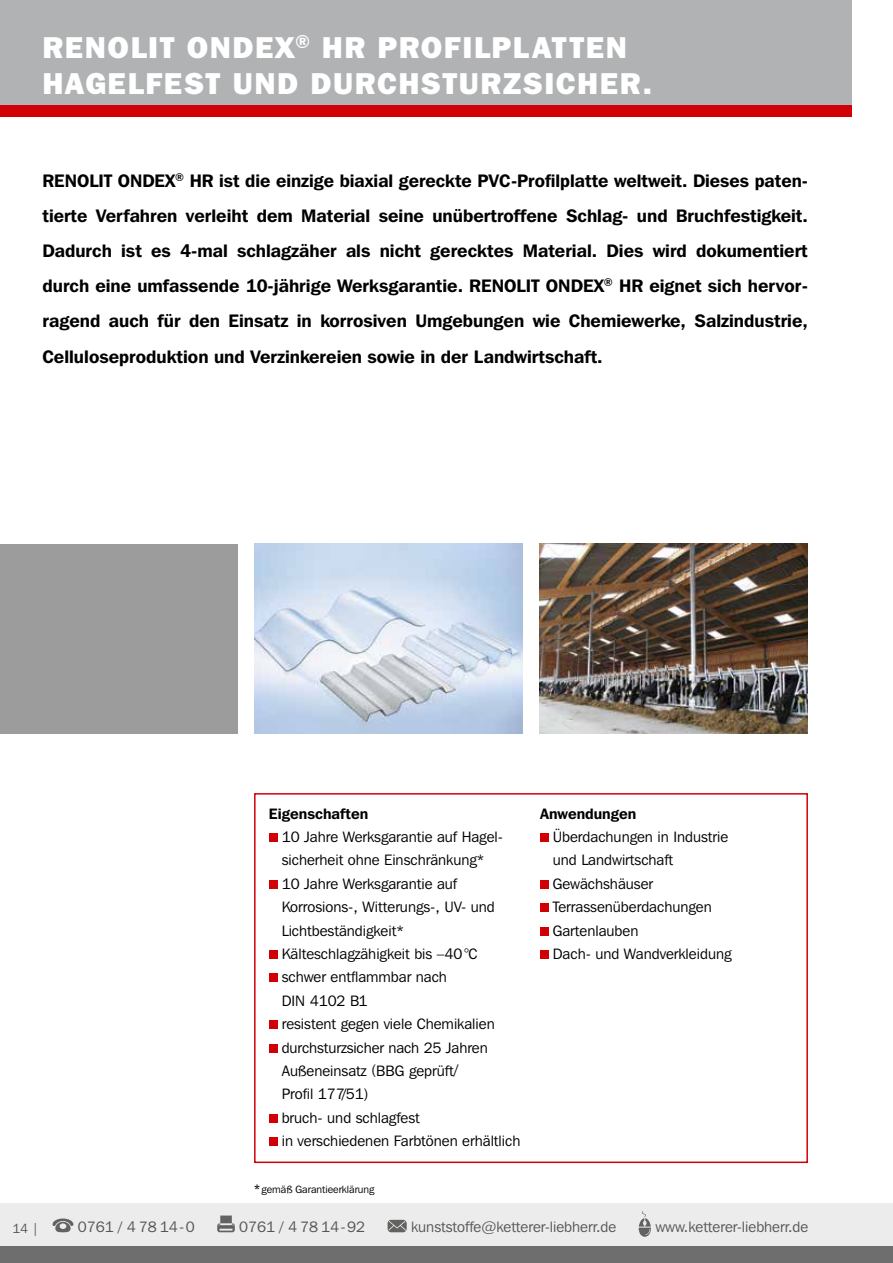
<style>
.page{position:relative;width:893px;height:1263px;background:#fff}
.page>*{position:absolute;margin:0;border:0;box-sizing:border-box;transform-origin:0 0}
.t1{font:800 30px/36px "Franklin Gothic IT Cby BT";letter-spacing:.05em;color:#fff}
.t2{font:600 18px/35.1px "Franklin Gothic IT Cby BT";color:#000;text-align:justify}
.t3{font:15px/23.4px "Franklin Gothic IT Cby BT";color:#000}
.t4{font:15px "Franklin Gothic IT Cby BT";color:#565655}
.t5{font:600 15px "Franklin Gothic IT Cby BT";color:#000}
.t6{font:13.05px "Franklin Gothic IT Cby BT";color:#565655}
.t7{font:10.5px "Franklin Gothic IT Cby BT";color:#000}
.s1{font-weight:600;font-size:12px}
</style>
<div class="page">
<div style="left:0;top:0;width:851px;height:117px;background:#b1b2b3"></div>
<div style="left:0;top:1203px;width:893px;height:60px;background:#ececec"></div>
<svg style="left:53px;top:1218px;width:20px;height:14px"></svg>
<svg style="left:217px;top:1215px;width:18px;height:17px"></svg>
<svg style="left:388px;top:1220px;width:19px;height:12px"></svg>
<svg style="left:639px;top:1211px;width:12px;height:26px"></svg>
<div style="left:0;top:105px;width:851px;height:12px;background:#d10007"></div>
<div style="left:0;top:1246px;width:893px;height:17px;background:#6e6e6e"></div>
<div style="left:0;top:544px;width:237px;height:189px;background:#9c9c9d"></div>
<img style="left:254px;top:544px;width:268px;height:189px">
<img style="left:539px;top:544px;width:269px;height:189px">
<div style="left:254px;top:793px;width:554px;height:370px;border:2px solid #d10007"></div>
<div style="left:269px;top:833px;width:9px;height:9px;background:#d10007"></div>
<div style="left:269px;top:880px;width:9px;height:9px;background:#d10007"></div>
<div style="left:269px;top:950px;width:9px;height:9px;background:#d10007"></div>
<div style="left:269px;top:973px;width:9px;height:9px;background:#d10007"></div>
<div style="left:269px;top:1020px;width:9px;height:9px;background:#d10007"></div>
<div style="left:269px;top:1044px;width:9px;height:8px;background:#d10007"></div>
<div style="left:269px;top:1114px;width:9px;height:9px;background:#d10007"></div>
<div style="left:269px;top:1137px;width:9px;height:9px;background:#d10007"></div>
<div style="left:540px;top:833px;width:9px;height:9px;background:#d10007"></div>
<div style="left:540px;top:880px;width:9px;height:9px;background:#d10007"></div>
<div style="left:540px;top:903px;width:9px;height:9px;background:#d10007"></div>
<div style="left:540px;top:927px;width:9px;height:8px;background:#d10007"></div>
<div style="left:540px;top:950px;width:9px;height:9px;background:#d10007"></div>
<h1 class="t1" style="left:43px;top:29px;width:611px">RENOLIT ONDEX<sup>®</sup> HR PROFILPLATTEN<br>HAGELFEST UND DURCHSTURZSICHER.</h1>
<p class="t2" style="left:43px;top:163px;width:767px">RENOLIT ONDEX<sup>®</sup> HR ist die einzige biaxial gereckte PVC-Profilplatte weltweit. Dieses paten&shy;tierte Verfahren verleiht dem Material seine unübertroffene Schlag- und Bruchfestigkeit.<br>Dadurch ist es 4-mal schlagzäher als nicht gerecktes Material. Dies wird dokumentiert durch eine umfassende 10-jährige Werksgarantie. RENOLIT ONDEX<sup>®</sup> HR eignet sich hervor&shy;ragend auch für den Einsatz in korrosiven Umgebungen wie Chemiewerke, Salzindustrie, Celluloseproduktion und Verzinkereien sowie in der Landwirtschaft.</p>
<p class="t5" style="left:269px;top:804px;width:101px">Eigenschaften</p>
<p class="t3" style="left:282px;top:825px;width:240px">10 Jahre Werksgarantie auf Hagel&shy;sicherheit ohne Einschränkung*<br>10 Jahre Werksgarantie auf<br>Korrosions-, Witterungs-, UV- und<br>Lichtbeständigkeit*<br>Kälteschlagzähigkeit bis –40°C schwer entflammbar nach<br>DIN 4102 B1<br>resistent gegen viele Chemikalien durchsturzsicher nach 25 Jahren<br>Außeneinsatz (BBG geprüft/<br>Profil 177/51)<br>bruch- und schlagfest<br>in verschiedenen Farbtönen erhältlich</p>
<p class="t7" style="left:254px;top:1183px;width:122px"><span class="s1">*</span>gemäß Garantieerklärung</p>
<p class="t5" style="left:540px;top:804px;width:98px">Anwendungen</p>
<p class="t3" style="left:553px;top:825px;width:180px">Überdachungen in Industrie und Landwirtschaft<br>Gewächshäuser<br>Terrassenüberdachungen<br>Gartenlauben<br>Dach- und Wandverkleidung</p>
<p class="t6" style="left:12px;top:1220px;width:28px">14 |</p>
<p class="t4" style="left:78px;top:1218px;width:118px">0761 / 4 78 14-0</p>
<p class="t4" style="left:239px;top:1218px;width:127px">0761 / 4 78 14-92</p>
<p class="t4" style="left:411px;top:1218px;width:207px">kunststoffe@ketterer-liebherr.de</p>
<p class="t4" style="left:655px;top:1218px;width:154px">www.ketterer-liebherr.de</p>
</div>
